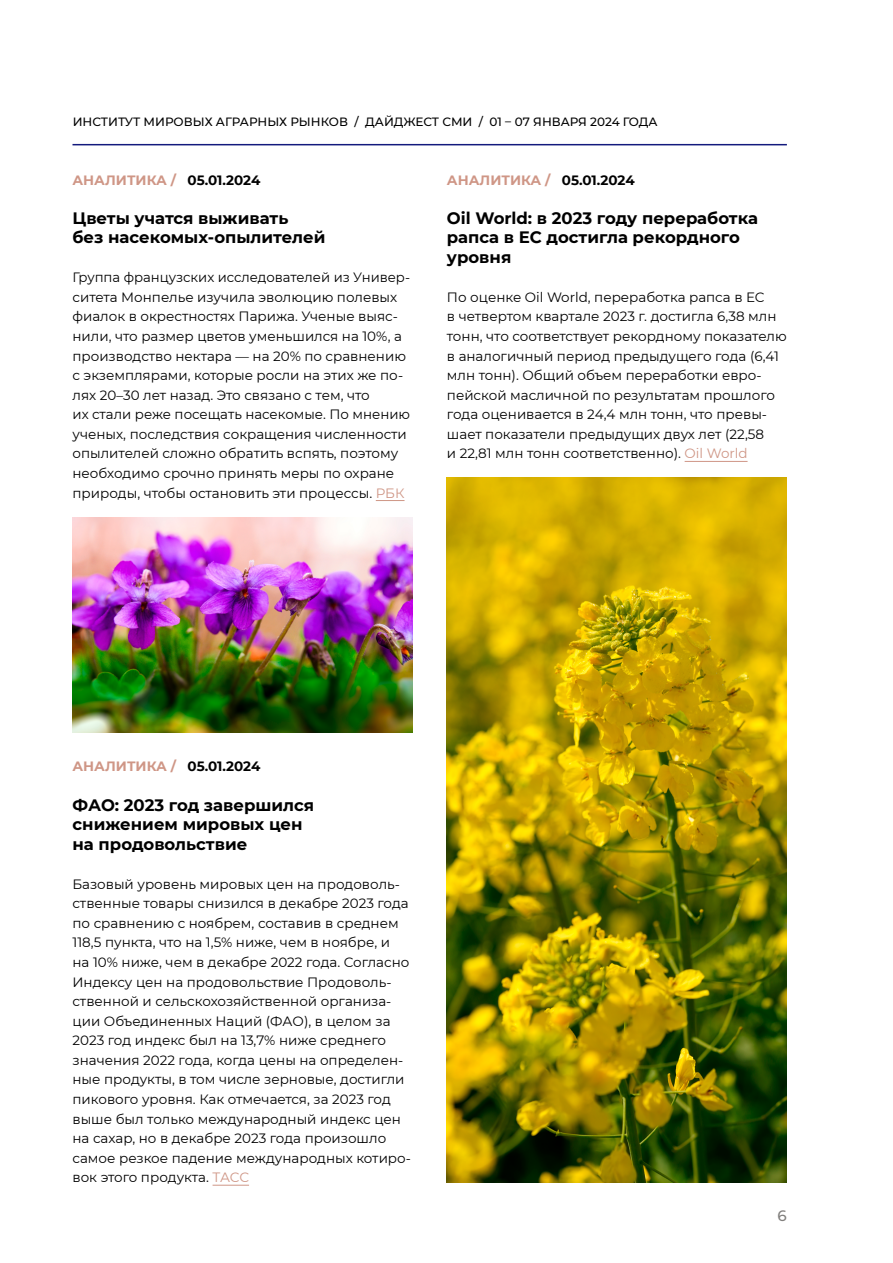
<style>
.page{position:relative;width:893px;height:1263px;background:#fff}
.page>*{position:absolute;margin:0;border:0;box-sizing:border-box;transform-origin:0 0}
.t1{font:700 16.5px/19.5px "Montserrat";color:#000}
.t2{font:500 15px "Montserrat";color:#817f7d}
.t3{font:13.5px/19.5px "Montserrat";color:#000}
.t4{font:700 13.5px "Montserrat";color:#cf9686}
.t5{font:500 12px "Montserrat";color:#000}
.s1{color:#000}
.s2{color:#cf9686}
</style>
<div class="page">
<hr style="left:72px;top:144px;width:715px;height:1px;background:#131a7d">
<svg style="left:376px;top:500px;width:29px;height:1px"></svg>
<hr style="left:213px;top:1185px;width:36px;height:1px;background:#cf9686">
<hr style="left:685px;top:461px;width:63px;height:1px;background:#cf9686">
<img style="left:72px;top:517px;width:340px;height:215px">
<img style="left:447px;top:478px;width:340px;height:704px">
<p class="t5" style="left:73px;top:113px;width:586px">ИНСТИТУТ МИРОВЫХ АГРАРНЫХ РЫНКОВ / ДАЙДЖЕСТ СМИ / 01 – 07 ЯНВАРЯ 2024 ГОДА</p>
<p class="t4" style="left:72px;top:170px;width:189px">АНАЛИТИКА / <span class="s1">05.01.2024</span></p>
<p class="t1" style="left:72px;top:207px;width:255px">Цветы учатся выживать<br>без насекомых-опылителей</p>
<p class="t3" style="left:72px;top:267px;width:339px">Группа французских исследователей из Универ&shy;ситета Монпелье изучила эволюцию полевых фиалок в окрестностях Парижа. Ученые выяс&shy;нили, что размер цветов уменьшился на 10%, а производство нектара — на 20% по сравнению с экземплярами, которые росли на этих же по&shy;лях 20–30 лет назад. Это связано с тем, что<br>их стали реже посещать насекомые. По мнению ученых, последствия сокращения численности опылителей сложно обратить вспять, поэтому необходимо срочно принять меры по охране природы, чтобы остановить эти процессы. <span class="s2">РБК</span></p>
<p class="t4" style="left:447px;top:170px;width:189px">АНАЛИТИКА / <span class="s1">05.01.2024</span></p>
<p class="t1" style="left:447px;top:207px;width:313px">Oil World: в 2023 году переработка рапса в ЕС достигла рекордного уровня</p>
<p class="t3" style="left:447px;top:287px;width:341px">По оценке Oil World, переработка рапса в ЕС<br>в четвертом квартале 2023 г. достигла 6,38 млн тонн, что соответствует рекордному показателю в аналогичный период предыдущего года (6,41 млн тонн). Общий объем переработки евро&shy;пейской масличной по результатам прошлого года оценивается в 24,4 млн тонн, что превы&shy;шает показатели предыдущих двух лет (22,58<br>и 22,81 млн тонн соответственно). <span class="s2">Oil World</span></p>
<p class="t4" style="left:72px;top:757px;width:189px">АНАЛИТИКА / <span class="s1">05.01.2024</span></p>
<p class="t1" style="left:72px;top:794px;width:243px">ФАО: 2023 год завершился снижением мировых цен на продовольствие</p>
<p class="t3" style="left:72px;top:874px;width:340px">Базовый уровень мировых цен на продоволь&shy;ственные товары снизился в декабре 2023 года по сравнению с ноябрем, составив в среднем 118,5 пункта, что на 1,5% ниже, чем в ноябре, и<br>на 10% ниже, чем в декабре 2022 года. Согласно Индексу цен на продовольствие Продоволь&shy;ственной и сельскохозяйственной организа&shy;ции Объединенных Наций (ФАО), в целом за 2023 год индекс был на 13,7% ниже среднего значения 2022 года, когда цены на определен&shy;ные продукты, в том числе зерновые, достигли пикового уровня. Как отмечается, за 2023 год выше был только международный индекс цен на сахар, но в декабре 2023 года произошло самое резкое падение международных котиро&shy;вок этого продукта. <span class="s2">ТАСС</span></p>
<p class="t2" style="left:777px;top:1205px;width:11px">6</p>
</div>
